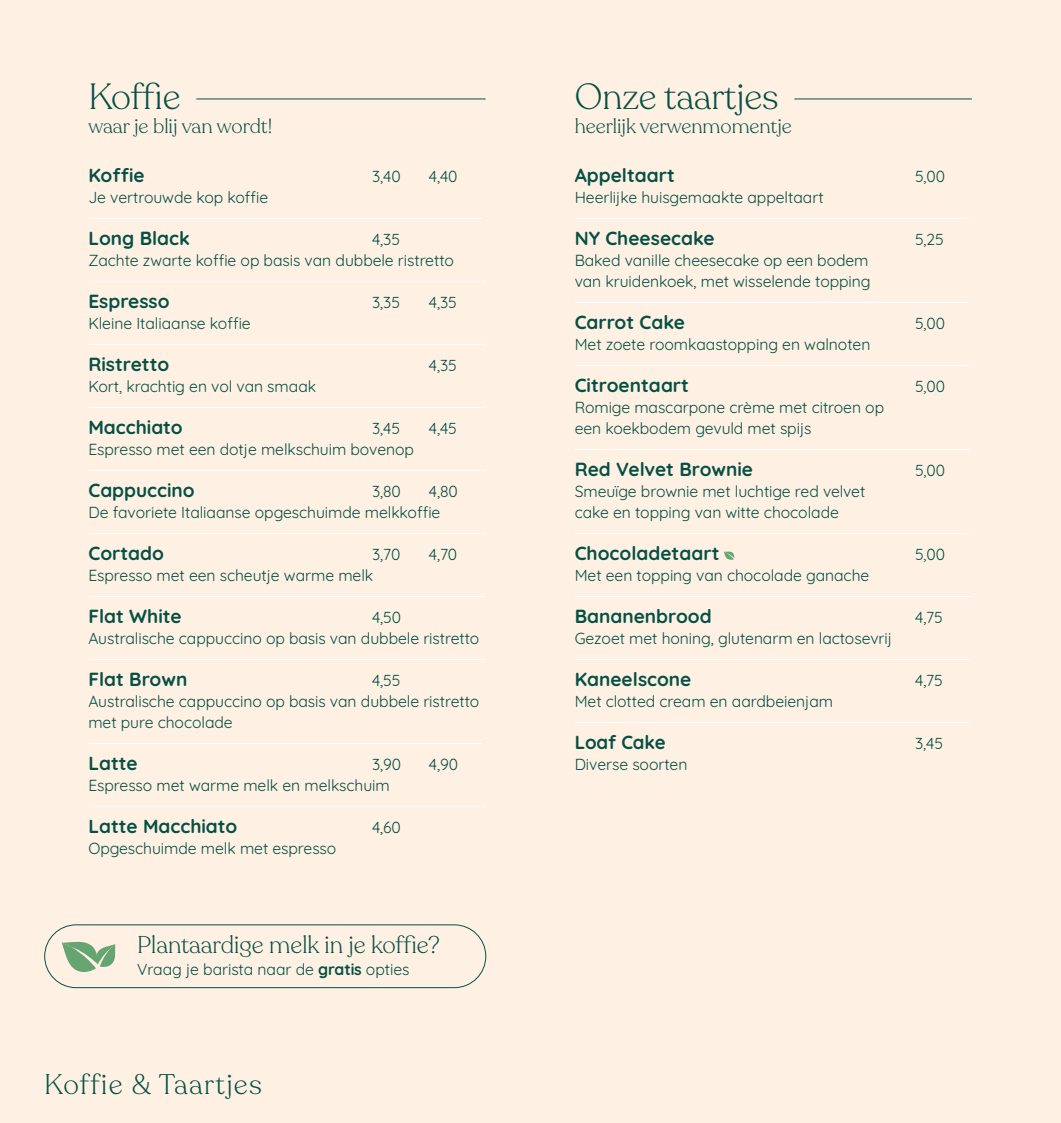
<style>
.page{position:relative;width:1061px;height:1123px;background:#fff}
.page>*{position:absolute;margin:0;border:0;box-sizing:border-box;transform-origin:0 0}
.t1{font:300 36px "Recoleta";color:#055043}
.t2{font:300 28px "Recoleta";letter-spacing:.05em;color:#055043}
.t3{font:300 24px "Recoleta";color:#055043}
.t4{font:300 20px "Recoleta";color:#055043}
.t5{font:300 19px "Quicksand";color:#055043}
.t6{font:300 16px/21px "Quicksand";letter-spacing:-.005em;color:#055043}
</style>
<div class="page">
<div style="left:0;top:0;width:1060px;height:1123px;background:#fef1e4"></div>
<hr style="left:196px;top:98px;width:289px;height:1px;background:#055043">
<hr style="left:88px;top:218px;width:394px;height:1px;background:#fff">
<hr style="left:88px;top:281px;width:398px;height:1px;background:#fff">
<hr style="left:88px;top:344px;width:398px;height:1px;background:#fff">
<hr style="left:88px;top:407px;width:398px;height:1px;background:#fff">
<hr style="left:88px;top:470px;width:398px;height:1px;background:#fff">
<hr style="left:88px;top:533px;width:398px;height:1px;background:#fff">
<hr style="left:88px;top:596px;width:398px;height:1px;background:#fff">
<hr style="left:88px;top:659px;width:398px;height:1px;background:#fff">
<hr style="left:88px;top:743px;width:394px;height:1px;background:#fff">
<hr style="left:88px;top:806px;width:398px;height:1px;background:#fff">
<hr style="left:794px;top:98px;width:177px;height:1px;background:#055043">
<hr style="left:574px;top:218px;width:394px;height:1px;background:#fff">
<hr style="left:574px;top:302px;width:394px;height:1px;background:#fff">
<hr style="left:574px;top:365px;width:394px;height:1px;background:#fff">
<hr style="left:574px;top:449px;width:394px;height:1px;background:#fff">
<hr style="left:574px;top:533px;width:394px;height:1px;background:#fff">
<svg style="left:723px;top:551px;width:11px;height:9px"></svg>
<hr style="left:574px;top:596px;width:398px;height:1px;background:#fff">
<hr style="left:574px;top:659px;width:394px;height:1px;background:#fff">
<hr style="left:574px;top:722px;width:394px;height:1px;background:#fff">
<div style="left:44px;top:924px;width:442px;height:64px;border:1px solid #055043;border-radius:31px"></div>
<svg style="left:62px;top:941px;width:54px;height:31px"></svg>
<p class="t1" style="left:88px;top:74px;width:93px">Koffie</p>
<p class="t4" style="left:88px;top:113px;width:185px">waar je blij van wordt!</p>
<p class="t5" style="left:88px;top:160px;width:58px">Koffie</p>
<p class="t6" style="left:372px;top:164px;width:30px">3,40</p>
<p class="t6" style="left:429px;top:164px;width:30px">4,40</p>
<p class="t6" style="left:88px;top:185px;width:181px">Je vertrouwde kop koffie</p>
<p class="t5" style="left:88px;top:223px;width:103px">Long Black</p>
<p class="t6" style="left:372px;top:227px;width:29px">4,35</p>
<p class="t6" style="left:88px;top:248px;width:367px">Zachte zwarte koffie op basis van dubbele ristretto</p>
<p class="t5" style="left:88px;top:286px;width:83px">Espresso</p>
<p class="t6" style="left:372px;top:290px;width:29px">3,35</p>
<p class="t6" style="left:429px;top:290px;width:29px">4,35</p>
<p class="t6" style="left:88px;top:311px;width:164px">Kleine Italiaanse koffie</p>
<p class="t5" style="left:88px;top:349px;width:82px">Ristretto</p>
<p class="t6" style="left:429px;top:353px;width:29px">4,35</p>
<p class="t6" style="left:88px;top:374px;width:229px">Kort, krachtig en vol van smaak</p>
<p class="t5" style="left:88px;top:412px;width:96px">Macchiato</p>
<p class="t6" style="left:372px;top:416px;width:29px">3,45</p>
<p class="t6" style="left:429px;top:416px;width:29px">4,45</p>
<p class="t6" style="left:88px;top:437px;width:327px">Espresso met een dotje melkschuim bovenop</p>
<p class="t5" style="left:88px;top:475px;width:108px">Cappuccino</p>
<p class="t6" style="left:372px;top:479px;width:30px">3,80</p>
<p class="t6" style="left:429px;top:479px;width:30px">4,80</p>
<p class="t6" style="left:88px;top:500px;width:353px">De favoriete Italiaanse opgeschuimde melkkoffie</p>
<p class="t5" style="left:88px;top:538px;width:77px">Cortado</p>
<p class="t6" style="left:372px;top:542px;width:30px">3,70</p>
<p class="t6" style="left:429px;top:542px;width:30px">4,70</p>
<p class="t6" style="left:88px;top:563px;width:286px">Espresso met een scheutje warme melk</p>
<p class="t5" style="left:88px;top:601px;width:95px">Flat White</p>
<p class="t6" style="left:372px;top:605px;width:30px">4,50</p>
<p class="t6" style="left:88px;top:626px;width:392px">Australische cappuccino op basis van dubbele ristretto</p>
<p class="t5" style="left:88px;top:664px;width:100px">Flat Brown</p>
<p class="t6" style="left:372px;top:668px;width:30px">4,55</p>
<p class="t6" style="left:88px;top:689px;width:392px">Australische cappuccino op basis van dubbele ristretto met pure chocolade</p>
<p class="t5" style="left:88px;top:748px;width:51px">Latte</p>
<p class="t6" style="left:372px;top:752px;width:31px">3,90</p>
<p class="t6" style="left:429px;top:752px;width:31px">4,90</p>
<p class="t6" style="left:88px;top:773px;width:303px">Espresso met warme melk en melkschuim</p>
<p class="t5" style="left:88px;top:811px;width:150px">Latte Macchiato</p>
<p class="t6" style="left:372px;top:815px;width:30px">4,60</p>
<p class="t6" style="left:88px;top:836px;width:249px">Opgeschuimde melk met espresso</p>
<p class="t3" style="left:137px;top:930px;width:304px">Plantaardige melk in je koffie?</p>
<p class="t6" style="left:137px;top:957px;width:274px">Vraag je barista naar de gratis opties</p>
<p class="t2" style="left:44px;top:1067px;width:219px">Koffie &amp; Taartjes</p>
<p class="t1" style="left:574px;top:74px;width:205px">Onze taartjes</p>
<p class="t4" style="left:574px;top:113px;width:218px">heerlijk verwenmomentje</p>
<p class="t5" style="left:574px;top:160px;width:102px">Appeltaart</p>
<p class="t6" style="left:914px;top:164px;width:32px">5,00</p>
<p class="t6" style="left:574px;top:185px;width:250px">Heerlijke huisgemaakte appeltaart</p>
<p class="t5" style="left:574px;top:223px;width:141px">NY Cheesecake</p>
<p class="t6" style="left:914px;top:227px;width:30px">5,25</p>
<p class="t6" style="left:574px;top:248px;width:295px">Baked vanille cheesecake op een bodem</p>
<p class="t6" style="left:574px;top:269px;width:297px">van kruidenkoek, met wisselende topping</p>
<p class="t5" style="left:574px;top:307px;width:112px">Carrot Cake</p>
<p class="t6" style="left:914px;top:311px;width:32px">5,00</p>
<p class="t6" style="left:574px;top:332px;width:297px">Met zoete roomkaastopping en walnoten</p>
<p class="t5" style="left:574px;top:370px;width:116px">Citroentaart</p>
<p class="t6" style="left:914px;top:374px;width:32px">5,00</p>
<p class="t6" style="left:574px;top:395px;width:311px">Romige mascarpone crème met citroen op</p>
<p class="t6" style="left:574px;top:416px;width:238px">een koekbodem gevuld met spijs</p>
<p class="t5" style="left:574px;top:454px;width:180px">Red Velvet Brownie</p>
<p class="t6" style="left:914px;top:458px;width:32px">5,00</p>
<p class="t6" style="left:574px;top:479px;width:292px">Smeuïge brownie met luchtige red velvet cake en topping van witte chocolade</p>
<p class="t5" style="left:574px;top:538px;width:146px">Chocoladetaart</p>
<p class="t6" style="left:914px;top:542px;width:32px">5,00</p>
<p class="t6" style="left:574px;top:563px;width:296px">Met een topping van chocolade ganache</p>
<p class="t5" style="left:574px;top:601px;width:138px">Bananenbrood</p>
<p class="t6" style="left:914px;top:605px;width:29px">4,75</p>
<p class="t6" style="left:574px;top:626px;width:319px">Gezoet met honing, glutenarm en lactosevrij</p>
<p class="t5" style="left:574px;top:664px;width:118px">Kaneelscone</p>
<p class="t6" style="left:914px;top:668px;width:29px">4,75</p>
<p class="t6" style="left:574px;top:689px;width:260px">Met clotted cream en aardbeienjam</p>
<p class="t5" style="left:574px;top:727px;width:92px">Loaf Cake</p>
<p class="t6" style="left:914px;top:731px;width:29px">3,45</p>
<p class="t6" style="left:574px;top:752px;width:114px">Diverse soorten</p>
</div>
